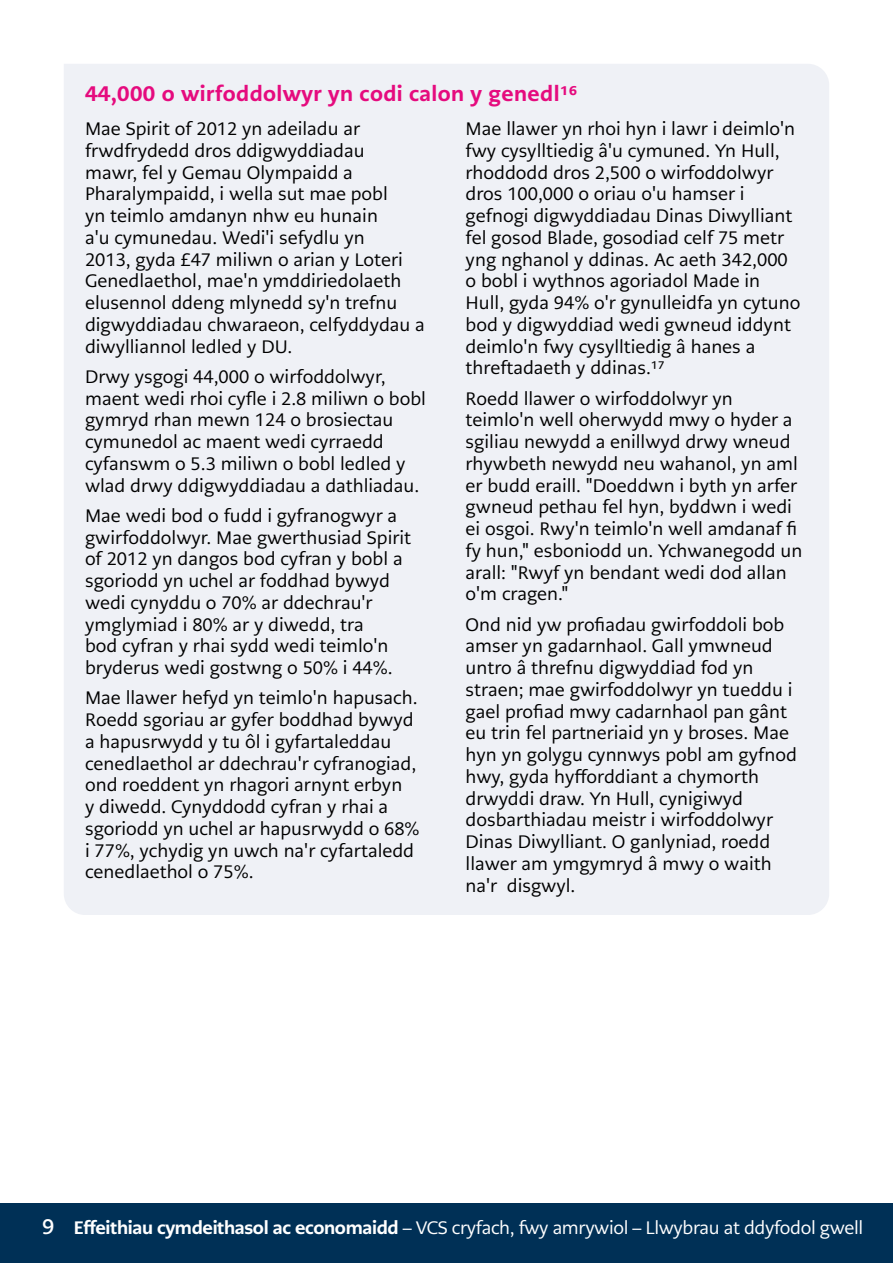
<style>
.page{position:relative;width:893px;height:1263px;background:#fff}
.page>*{position:absolute;margin:0;border:0;box-sizing:border-box;transform-origin:0 0}
.H4__Boxed_heading_Pi{font:800 21px "PMN Caecilia Sans Text";letter-spacing:.02em;color:#e50b7e}
.P__Body{font:18px/21.8px "PMN Caecilia Sans Text";color:#000}
.A__Footer{font:18px "PMN Caecilia Sans Text";letter-spacing:-.02em;color:#fff}
.s1{font-family:"PMN Caecilia Sans Head";font-weight:700;font-size:21px}
.s2{font-weight:800}
</style>
<div class="page">
<div style="left:0;top:1203px;width:893px;height:60px;background:#003056"></div>
<div style="left:64px;top:64px;width:765px;height:851px;background:#eff1f6"></div>
<h4 class="H4__Boxed_heading_Pi" style="left:85px;top:80px;width:494px">44,000 o wirfoddolwyr yn codi calon y genedl16</h4>
<p class="P__Body" style="left:85px;top:118px;width:341px">Mae Spirit of 2012 yn adeiladu ar frwdfrydedd dros ddigwyddiadau<br>mawr, fel y Gemau Olympaidd a Pharalympaidd, i wella sut mae pobl<br>yn teimlo amdanyn nhw eu hunain<br>a'u cymunedau. Wedi'i sefydlu yn<br>2013, gyda £47 miliwn o arian y Loteri Genedlaethol, mae'n ymddiriedolaeth elusennol ddeng mlynedd sy'n trefnu digwyddiadau chwaraeon, celfyddydau a diwylliannol ledled y DU.</p>
<p class="P__Body" style="left:85px;top:365px;width:342px">Drwy ysgogi 44,000 o wirfoddolwyr, maent wedi rhoi cyfle i 2.8 miliwn o bobl gymryd rhan mewn 124 o brosiectau cymunedol ac maent wedi cyrraedd cyfanswm o 5.3 miliwn o bobl ledled y wlad drwy ddigwyddiadau a dathliadau.</p>
<p class="P__Body" style="left:85px;top:504px;width:328px">Mae wedi bod o fudd i gyfranogwyr a gwirfoddolwyr. Mae gwerthusiad Spirit of 2012 yn dangos bod cyfran y bobl a sgoriodd yn uchel ar foddhad bywyd wedi cynyddu o 70% ar ddechrau'r ymglymiad i 80% ar y diwedd, tra<br>bod cyfran y rhai sydd wedi teimlo'n bryderus wedi gostwng o 50% i 44%.</p>
<p class="P__Body" style="left:85px;top:687px;width:336px">Mae llawer hefyd yn teimlo'n hapusach.<br>Roedd sgoriau ar gyfer boddhad bywyd a hapusrwydd y tu ôl i gyfartaleddau cenedlaethol ar ddechrau'r cyfranogiad, ond roeddent yn rhagori arnynt erbyn<br>y diwedd. Cynyddodd cyfran y rhai a sgoriodd yn uchel ar hapusrwydd o 68% i 77%, ychydig yn uwch na'r cyfartaledd cenedlaethol o 75%.</p>
<p class="P__Body" style="left:466px;top:118px;width:336px">Mae llawer yn rhoi hyn i lawr i deimlo'n fwy cysylltiedig â'u cymuned. Yn Hull, rhoddodd dros 2,500 o wirfoddolwyr dros 100,000 o oriau o'u hamser i gefnogi digwyddiadau Dinas Diwylliant fel gosod Blade, gosodiad celf 75 metr yng nghanol y ddinas. Ac aeth 342,000 o bobl i wythnos agoriadol Made in Hull, gyda 94% o'r gynulleidfa yn cytuno bod y digwyddiad wedi gwneud iddynt deimlo'n fwy cysylltiedig â hanes a threftadaeth y ddinas.17</p>
<p class="P__Body" style="left:466px;top:387px;width:338px">Roedd llawer o wirfoddolwyr yn teimlo'n well oherwydd mwy o hyder a sgiliau newydd a enillwyd drwy wneud rhywbeth newydd neu wahanol, yn aml er budd eraill. "Doeddwn i byth yn arfer gwneud pethau fel hyn, byddwn i wedi ei osgoi. Rwy'n teimlo'n well amdanaf fi fy hun," esboniodd un. Ychwanegodd un arall: "Rwyf yn bendant wedi dod allan o'm cragen."</p>
<p class="P__Body" style="left:466px;top:613px;width:333px">Ond nid yw profiadau gwirfoddoli bob amser yn gadarnhaol. Gall ymwneud untro â threfnu digwyddiad fod yn straen; mae gwirfoddolwyr yn tueddu i gael profiad mwy cadarnhaol pan gânt eu trin fel partneriaid yn y broses. Mae hyn yn golygu cynnwys pobl am gyfnod hwy, gyda hyfforddiant a chymorth drwyddi draw. Yn Hull, cynigiwyd dosbarthiadau meistr i wirfoddolwyr Dinas Diwylliant. O ganlyniad, roedd llawer am ymgymryd â mwy o waith na'r disgwyl.</p>
<p class="A__Footer" style="left:43px;top:1216px;width:822px"><span class="s1">9</span> <span class="s2">Effeithiau cymdeithasol ac economaidd</span> – VCS cryfach, fwy amrywiol – Llwybrau at ddyfodol gwell</p>
</div>
